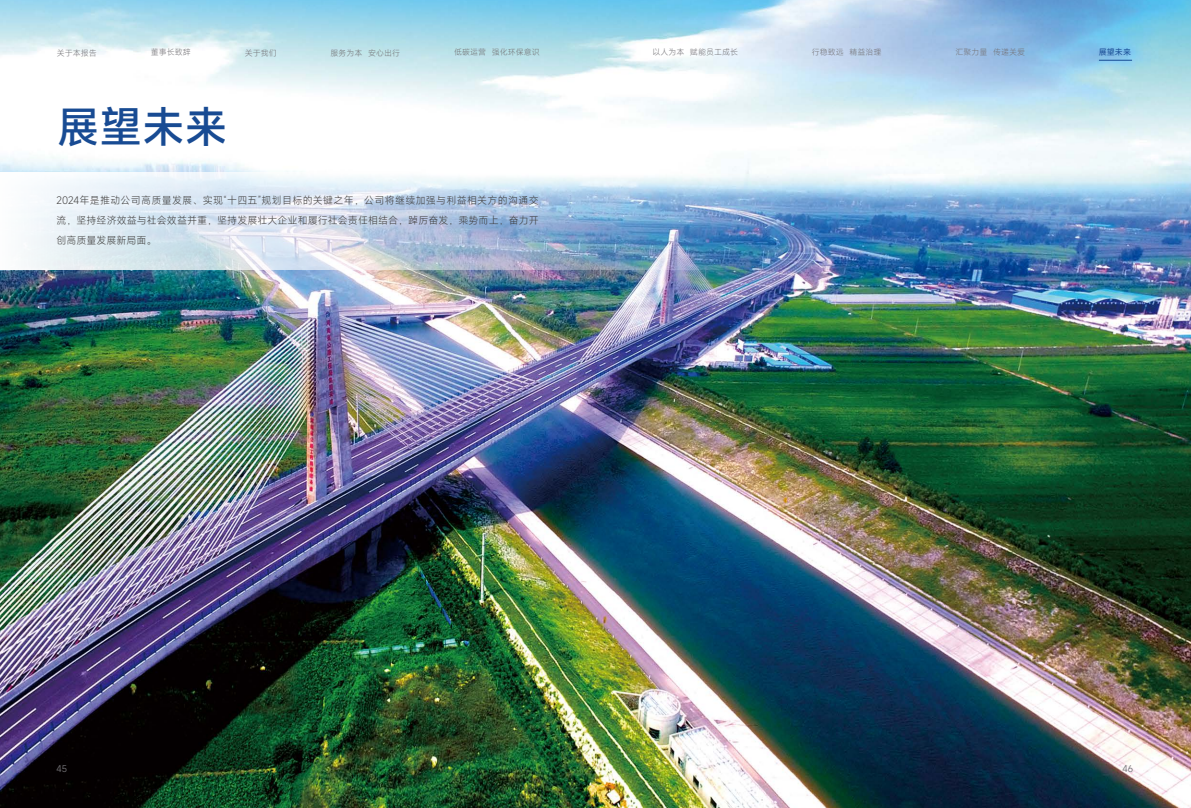
<style>
.page{position:relative;width:1191px;height:808px;background:#fff}
.page>*{position:absolute;margin:0;border:0;box-sizing:border-box;transform-origin:0 0}
.t1{font:500 42.7px "Mi Sans";color:#184b93}
.t2{font:300 10px/20px "Mi Sans";letter-spacing:.005em;color:#3d3b3a;text-align:justify}
.t3{font:9px "Mi Sans";color:#737276}
.t4{font:300 8px "Mi Sans";color:#737276}
.t5{font:8px "Mi Sans";color:#174b93}
</style>
<div class="page">
<img style="left:0;top:0;width:1191px;height:808px">
<img style="left:0;top:172px;width:817px;height:98px">
<hr style="left:1099px;top:60px;width:33px;height:1px;background:#174b93">
<p class="t4" style="left:57px;top:47px;width:42px">关于本报告</p>
<p class="t4" style="left:151px;top:47px;width:41px">董事长致辞</p>
<p class="t4" style="left:245px;top:47px;width:33px">关于我们</p>
<p class="t4" style="left:330px;top:47px;width:71px">服务为本 安心出行</p>
<p class="t4" style="left:454px;top:47px;width:87px">低碳运营 强化环保意识</p>
<p class="t4" style="left:652px;top:47px;width:87px">以人为本 赋能员工成长</p>
<p class="t4" style="left:812px;top:47px;width:71px">行稳致远 精益治理</p>
<p class="t4" style="left:955px;top:47px;width:71px">汇聚力量 传递关爱</p>
<p class="t5" style="left:1099px;top:47px;width:33px">展望未来</p>
<h1 class="t1" style="left:57px;top:98px;width:172px">展望未来</h1>
<p class="t2" style="left:56px;top:190px;width:484px">2024年是推动公司高质量发展、实现“十四五”规划目标的关键之年，公司将继续加强与利益相关方的沟通交流，坚持经济效益与社会效益并重，坚持发展壮大企业和履行社会责任相结合，踔厉奋发，乘势而上，奋力开创高质量发展新局面。</p>
<p class="t3" style="left:56px;top:763px;width:12px">45</p>
<p class="t3" style="left:1122px;top:763px;width:12px">46</p>
</div>
